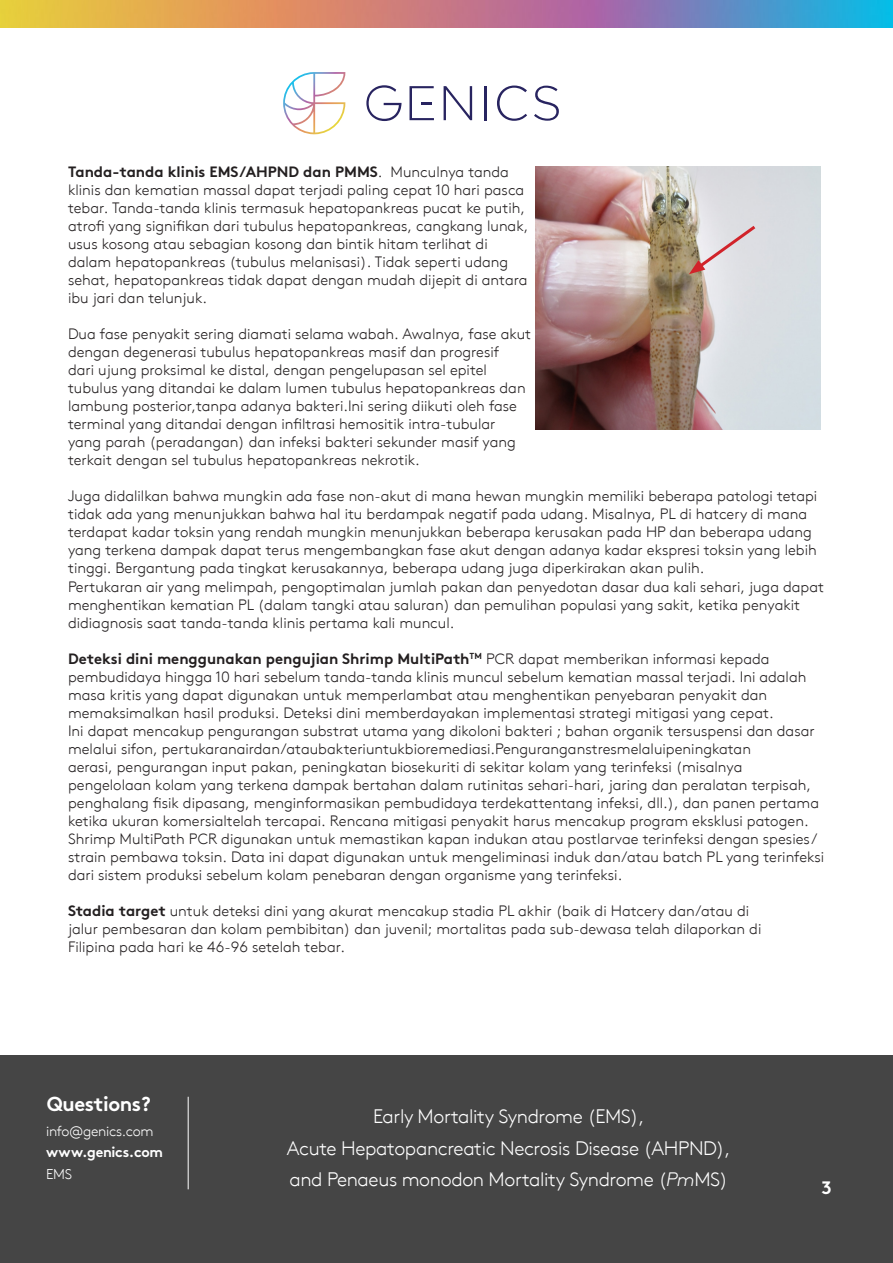
<style>
.page{position:relative;width:893px;height:1263px;background:#fff}
.page>*{position:absolute;margin:0;border:0;box-sizing:border-box;transform-origin:0 0}
.t1{font:700 20.25px "Brown";letter-spacing:-.02em;color:#fff}
.t2{font:300 19.5px "Brown";letter-spacing:-.02em;color:#fff}
.t3{font:700 18px "Brown";color:#fff}
.Default{font:300 15px "Brown";color:#231f20}
.Default-2{font:700 15px "Brown";color:#231f20}
.t4{font:300 14.25px "Brown";letter-spacing:-.02em;color:#fff}
.t5{font:700 14.25px "Brown";letter-spacing:-.02em;color:#fff}
.s1{font-weight:300}
.s2{font-weight:700}
.s3{font-style:italic}
</style>
<div class="page">
<img style="left:0;top:1px;width:893px;height:27px">
<div style="left:0;top:1055px;width:893px;height:207px;background:#454545"></div>
<hr style="left:188px;top:1097px;width:1px;height:92px;background:#fff">
<svg style="left:366px;top:85px;width:36px;height:36px"></svg>
<svg style="left:444px;top:86px;width:28px;height:34px"></svg>
<hr style="left:484px;top:86px;width:3px;height:34px;background:#282460">
<svg style="left:497px;top:86px;width:30px;height:35px"></svg>
<svg style="left:534px;top:86px;width:25px;height:35px"></svg>
<svg style="left:409px;top:86px;width:25px;height:34px"></svg>
<svg style="left:283px;top:72px;width:62px;height:62px"></svg>
<img style="left:536px;top:166px;width:285px;height:264px">
<svg style="left:689px;top:223px;width:70px;height:51px;background:#d8c9c9"></svg>
<p class="Default-2" style="left:68px;top:160px;width:442px">Tanda-tanda klinis EMS/AHPND dan PMMS<span class="s1">. Munculnya tanda</span></p>
<p class="Default" style="left:68px;top:179px;width:458px">klinis dan kematian massal dapat terjadi paling cepat 10 hari pasca</p>
<p class="Default" style="left:68px;top:197px;width:458px">tebar. Tanda-tanda klinis termasuk hepatopankreas pucat ke putih,</p>
<p class="Default" style="left:68px;top:215px;width:462px">atrofi yang signifikan dari tubulus hepatopankreas, cangkang lunak,</p>
<p class="Default" style="left:68px;top:233px;width:421px">usus kosong atau sebagian kosong dan bintik hitam terlihat di</p>
<p class="Default" style="left:68px;top:251px;width:442px">dalam hepatopankreas (tubulus melanisasi). Tidak seperti udang</p>
<p class="Default" style="left:68px;top:269px;width:461px">sehat, hepatopankreas tidak dapat dengan mudah dijepit di antara</p>
<p class="Default" style="left:68px;top:287px;width:141px">ibu jari dan telunjuk.</p>
<p class="Default" style="left:68px;top:323px;width:465px">Dua fase penyakit sering diamati selama wabah. Awalnya, fase akut</p>
<p class="Default" style="left:68px;top:341px;width:433px">dengan degenerasi tubulus hepatopankreas masif dan progresif</p>
<p class="Default" style="left:68px;top:359px;width:420px">dari ujung proksimal ke distal, dengan pengelupasan sel epitel</p>
<p class="Default" style="left:68px;top:377px;width:459px">tubulus yang ditandai ke dalam lumen tubulus hepatopankreas dan</p>
<p class="Default" style="left:68px;top:395px;width:451px">lambung posterior,tanpa adanya bakteri.Ini sering diikuti oleh fase</p>
<p class="Default" style="left:68px;top:413px;width:429px">terminal yang ditandai dengan infiltrasi hemositik intra-tubular</p>
<p class="Default" style="left:68px;top:431px;width:449px">yang parah (peradangan) dan infeksi bakteri sekunder masif yang</p>
<p class="Default" style="left:68px;top:449px;width:353px">terkait dengan sel tubulus hepatopankreas nekrotik.</p>
<p class="Default" style="left:68px;top:485px;width:751px">Juga didalilkan bahwa mungkin ada fase non-akut di mana hewan mungkin memiliki beberapa patologi tetapi</p>
<p class="Default" style="left:68px;top:503px;width:741px">tidak ada yang menunjukkan bahwa hal itu berdampak negatif pada udang. Misalnya, PL di hatcery di mana</p>
<p class="Default" style="left:68px;top:521px;width:745px">terdapat kadar toksin yang rendah mungkin menunjukkan beberapa kerusakan pada HP dan beberapa udang</p>
<p class="Default" style="left:68px;top:539px;width:750px">yang terkena dampak dapat terus mengembangkan fase akut dengan adanya kadar ekspresi toksin yang lebih</p>
<p class="Default" style="left:68px;top:557px;width:638px">tinggi. Bergantung pada tingkat kerusakannya, beberapa udang juga diperkirakan akan pulih.</p>
<p class="Default" style="left:68px;top:575px;width:758px">Pertukaran air yang melimpah, pengoptimalan jumlah pakan dan penyedotan dasar dua kali sehari, juga dapat</p>
<p class="Default" style="left:68px;top:593px;width:734px">menghentikan kematian PL (dalam tangki atau saluran) dan pemulihan populasi yang sakit, ketika penyakit</p>
<p class="Default" style="left:68px;top:611px;width:388px">didiagnosis saat tanda-tanda klinis pertama kali muncul.</p>
<p class="Default-2" style="left:68px;top:646px;width:703px">Deteksi dini menggunakan pengujian Shrimp MultiPath<sup>TM</sup> <span class="s1">PCR dapat memberikan informasi kepada</span></p>
<p class="Default" style="left:68px;top:665px;width:740px">pembudidaya hingga 10 hari sebelum tanda-tanda klinis muncul sebelum kematian massal terjadi. Ini adalah</p>
<p class="Default" style="left:68px;top:683px;width:701px">masa kritis yang dapat digunakan untuk memperlambat atau menghentikan penyebaran penyakit dan</p>
<p class="Default" style="left:68px;top:701px;width:707px">memaksimalkan hasil produksi. Deteksi dini memberdayakan implementasi strategi mitigasi yang cepat.</p>
<p class="Default" style="left:68px;top:719px;width:748px">Ini dapat mencakup pengurangan substrat utama yang dikoloni bakteri ; bahan organik tersuspensi dan dasar</p>
<p class="Default" style="left:68px;top:737px;width:684px">melalui sifon, pertukaranairdan/ataubakteriuntukbioremediasi.Penguranganstresmelaluipeningkatan</p>
<p class="Default" style="left:68px;top:755px;width:676px">aerasi, pengurangan input pakan, peningkatan biosekuriti di sekitar kolam yang terinfeksi (misalnya</p>
<p class="Default" style="left:68px;top:773px;width:744px">pengelolaan kolam yang terkena dampak bertahan dalam rutinitas sehari-hari, jaring dan peralatan terpisah,</p>
<p class="Default" style="left:68px;top:791px;width:752px">penghalang fisik dipasang, menginformasikan pembudidaya terdekattentang infeksi, dll.), dan panen pertama</p>
<p class="Default" style="left:68px;top:809px;width:742px">ketika ukuran komersialtelah tercapai. Rencana mitigasi penyakit harus mencakup program eksklusi patogen.</p>
<p class="Default" style="left:68px;top:827px;width:751px">Shrimp MultiPath PCR digunakan untuk memastikan kapan indukan atau postlarvae terinfeksi dengan spesies/</p>
<p class="Default" style="left:68px;top:845px;width:758px">strain pembawa toksin. Data ini dapat digunakan untuk mengeliminasi induk dan/atau batch PL yang terinfeksi</p>
<p class="Default" style="left:68px;top:863px;width:556px">dari sistem produksi sebelum kolam penebaran dengan organisme yang terinfeksi.</p>
<p class="Default" style="left:68px;top:899px;width:683px"><span class="s2">Stadia target</span> untuk deteksi dini yang akurat mencakup stadia PL akhir (baik di Hatcery dan/atau di</p>
<p class="Default" style="left:68px;top:917px;width:695px">jalur pembesaran dan kolam pembibitan) dan juvenil; mortalitas pada sub-dewasa telah dilaporkan di</p>
<p class="Default" style="left:68px;top:935px;width:278px">Filipina pada hari ke 46-96 setelah tebar.</p>
<p class="t1" style="left:47px;top:1088px;width:106px">Questions?</p>
<p class="t4" style="left:46px;top:1120px;width:109px">info@genics.com</p>
<p class="t5" style="left:46px;top:1140px;width:118px">www.genics.com</p>
<p class="t4" style="left:46px;top:1163px;width:27px">EMS</p>
<p class="t2" style="left:373px;top:1102px;width:273px">Early Mortality Syndrome (EMS),</p>
<p class="t2" style="left:287px;top:1134px;width:445px">Acute Hepatopancreatic Necrosis Disease (AHPND),</p>
<p class="t2" style="left:289px;top:1165px;width:440px">and Penaeus monodon Mortality Syndrome (<span class="s3">Pm</span>MS)</p>
<p class="t3" style="left:822px;top:1173px;width:12px">3</p>
</div>
